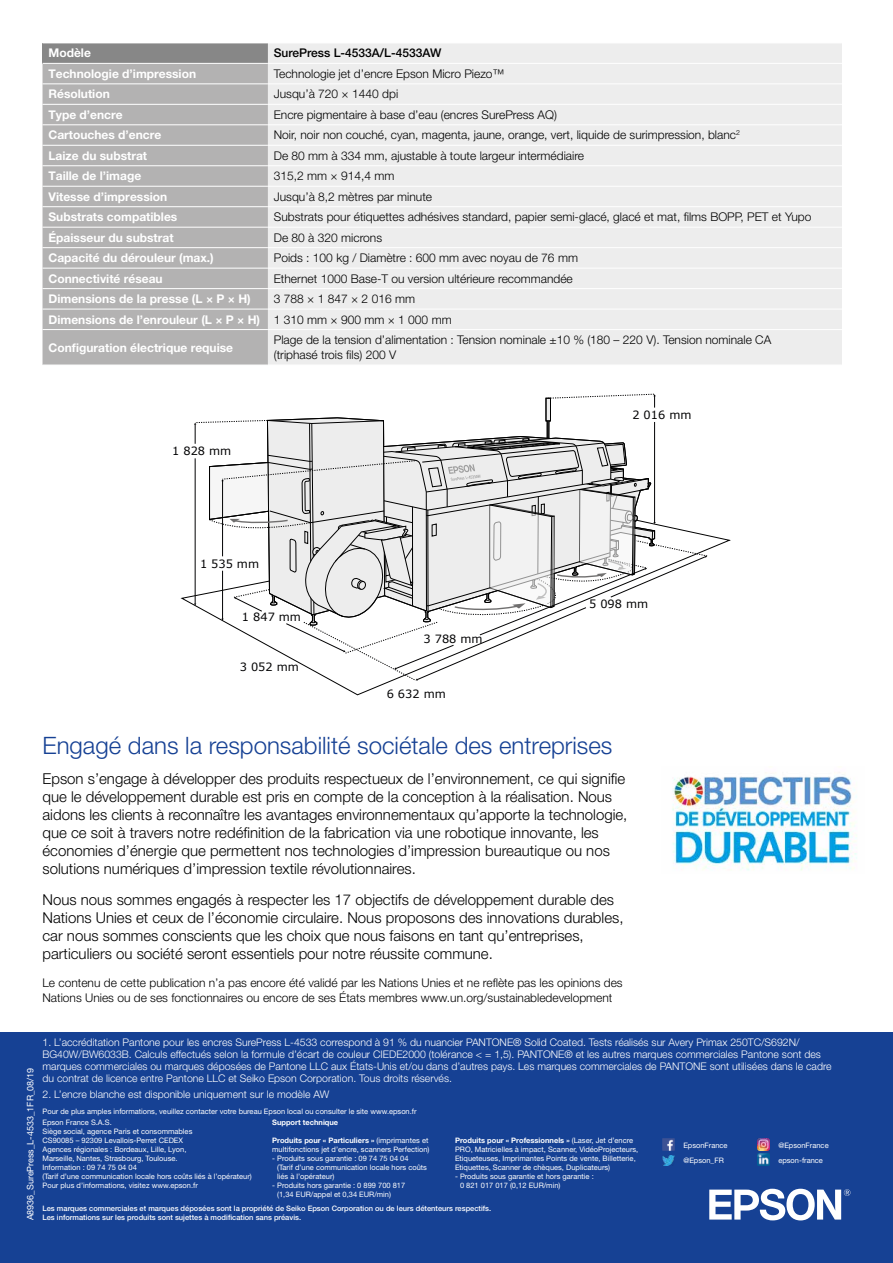
<style>
.page{position:relative;width:893px;height:1263px;background:#fff}
.page>*{position:absolute;margin:0;border:0;box-sizing:border-box;transform-origin:0 0}
.t1{font:300 24px "Helvetica Neue LT Pro";color:#164194}
.t2{font:300 15px/18px "Helvetica Neue LT Pro";color:#000}
.t3{font:300 12px/15px "Helvetica Neue LT Pro";color:#000}
.t4{font:700 12px "Helvetica Neue LT Pro";color:#fff}
.t5{font:500 12px "Helvetica Neue LT Pro";color:#000}
.t6{font:11.4px "Verdana";color:#020203}
.t7{font:300 10.5px/12px "Helvetica Neue LT Pro";color:#fff}
.t8{font:9px "Helvetica Neue LT Pro";color:#fff}
.t9{font:7.5px/9px "Helvetica Neue LT Pro";color:#fff}
.t10{font:500 7.5px/9px "Helvetica Neue LT Pro";color:#fff}
.t11{font:700 7.5px "Helvetica Neue LT Pro";color:#fff}
.s1{font-weight:700;color:#fff}
.s2{font-weight:700}
</style>
<div class="page">
<div style="left:0;top:1032px;width:893px;height:231px;background:#164194"></div>
<svg style="left:709px;top:1189px;width:141px;height:31px"></svg>
<div style="left:43px;top:43px;width:225px;height:20px;background:#878787"></div>
<div style="left:268px;top:44px;width:574px;height:321px;background:#ededed"></div>
<div style="left:43px;top:64px;width:225px;height:301px;background:#b3b2b2"></div>
<hr style="left:43px;top:43px;width:225px;height:1px;background:#fff">
<hr style="left:268px;top:63px;width:574px;height:1px;background:#fff">
<hr style="left:43px;top:83px;width:225px;height:1px;background:#fff">
<hr style="left:268px;top:83px;width:574px;height:1px;background:#fff">
<hr style="left:43px;top:104px;width:225px;height:1px;background:#fff">
<hr style="left:268px;top:104px;width:574px;height:1px;background:#fff">
<hr style="left:43px;top:124px;width:225px;height:1px;background:#fff">
<hr style="left:268px;top:124px;width:574px;height:1px;background:#fff">
<hr style="left:43px;top:145px;width:225px;height:1px;background:#fff">
<hr style="left:268px;top:145px;width:574px;height:1px;background:#fff">
<hr style="left:43px;top:165px;width:225px;height:1px;background:#fff">
<hr style="left:268px;top:165px;width:574px;height:1px;background:#fff">
<hr style="left:43px;top:186px;width:225px;height:1px;background:#fff">
<hr style="left:268px;top:186px;width:574px;height:1px;background:#fff">
<hr style="left:43px;top:206px;width:225px;height:1px;background:#fff">
<hr style="left:268px;top:206px;width:574px;height:1px;background:#fff">
<hr style="left:43px;top:227px;width:225px;height:1px;background:#fff">
<hr style="left:268px;top:227px;width:574px;height:1px;background:#fff">
<hr style="left:43px;top:247px;width:225px;height:1px;background:#fff">
<hr style="left:268px;top:247px;width:574px;height:1px;background:#fff">
<hr style="left:43px;top:268px;width:225px;height:1px;background:#fff">
<hr style="left:268px;top:268px;width:574px;height:1px;background:#fff">
<hr style="left:43px;top:288px;width:225px;height:1px;background:#fff">
<hr style="left:268px;top:288px;width:574px;height:1px;background:#fff">
<hr style="left:43px;top:309px;width:225px;height:1px;background:#fff">
<hr style="left:268px;top:309px;width:574px;height:1px;background:#fff">
<hr style="left:43px;top:329px;width:225px;height:1px;background:#fff">
<hr style="left:268px;top:329px;width:574px;height:1px;background:#fff">
<img style="left:672px;top:776px;width:185px;height:95px">
<svg style="left:194px;top:394px;width:513px;height:287px"></svg>
<svg style="left:662px;top:1138px;width:12px;height:12px"></svg>
<svg style="left:662px;top:1156px;width:12px;height:9px"></svg>
<svg style="left:757px;top:1138px;width:12px;height:27px"></svg>
<h3 class="t4" style="left:48px;top:46px;width:44px">Modèle</h3>
<h3 class="t5" style="left:274px;top:46px;width:169px">SurePress L-4533A/L-4533AW</h3>
<h3 class="t4" style="left:48px;top:66px;width:149px">Technologie d’impression</h3>
<h3 class="t3" style="left:274px;top:66px;width:232px">Technologie jet d’encre Epson Micro Piezo™</h3>
<h3 class="t4" style="left:48px;top:87px;width:63px">Résolution</h3>
<h3 class="t3" style="left:274px;top:86px;width:126px">Jusqu’à 720 × 1440 dpi</h3>
<h3 class="t4" style="left:48px;top:107px;width:76px">Type d’encre</h3>
<h3 class="t3" style="left:274px;top:107px;width:285px">Encre pigmentaire à base d’eau (encres SurePress AQ)</h3>
<h3 class="t4" style="left:48px;top:128px;width:114px">Cartouches d’encre</h3>
<h3 class="t3" style="left:274px;top:127px;width:468px">Noir, noir non couché, cyan, magenta, jaune, orange, vert, liquide de surimpression, blanc<sup>2</sup></h3>
<h3 class="t4" style="left:48px;top:148px;width:100px">Laize du substrat</h3>
<h3 class="t3" style="left:274px;top:148px;width:312px">De 80 mm à 334 mm, ajustable à toute largeur intermédiaire</h3>
<h3 class="t4" style="left:48px;top:169px;width:94px">Taille de l’image</h3>
<h3 class="t3" style="left:274px;top:168px;width:122px">315,2 mm × 914,4 mm</h3>
<h3 class="t4" style="left:48px;top:189px;width:120px">Vitesse d’impression</h3>
<h3 class="t3" style="left:274px;top:189px;width:160px">Jusqu’à 8,2 mètres par minute</h3>
<h3 class="t4" style="left:48px;top:209px;width:130px">Substrats compatibles</h3>
<h3 class="t3" style="left:274px;top:209px;width:539px">Substrats pour étiquettes adhésives standard, papier semi-glacé, glacé et mat, films BOPP, PET et Yupo</h3>
<h3 class="t4" style="left:48px;top:230px;width:127px">Épaisseur du substrat</h3>
<h3 class="t3" style="left:274px;top:230px;width:110px">De 80 à 320 microns</h3>
<h3 class="t4" style="left:48px;top:250px;width:167px">Capacité du dérouleur (max.)</h3>
<h3 class="t3" style="left:274px;top:250px;width:306px">Poids : 100 kg / Diamètre : 600 mm avec noyau de 76 mm</h3>
<h3 class="t4" style="left:48px;top:271px;width:116px">Connectivité réseau</h3>
<h3 class="t3" style="left:274px;top:271px;width:301px">Ethernet 1000 Base-T ou version ultérieure recommandée</h3>
<h3 class="t4" style="left:48px;top:291px;width:204px">Dimensions de la presse (L × P × H)</h3>
<h3 class="t3" style="left:48px;top:288px;width:405px;line-height:20.4px;text-indent:225px">3 788 × 1 847 × 2 016 mm<br><span class="s1">Dimensions de l’enrouleur (L × P × H)</span> 1 310 mm × 900 mm × 1 000 mm</h3>
<h3 class="t4" style="left:48px;top:340px;width:186px">Configuration électrique requise</h3>
<h3 class="t3" style="left:274px;top:332px;width:499px">Plage de la tension d’alimentation : Tension nominale ±10 % (180 – 220 V). Tension nominale CA (triphasé trois fils) 200 V</h3>
<h3 class="t6" style="left:172px;top:443px;width:61px">1 828 mm</h3>
<h3 class="t6" style="left:200px;top:556px;width:61px">1 535 mm</h3>
<h3 class="t6" style="left:242px;top:609px;width:61px">1 847 mm</h3>
<h3 class="t6" style="left:240px;top:659px;width:61px">3 052 mm</h3>
<h3 class="t6" style="left:423px;top:631px;width:61px">3 788 mm</h3>
<h3 class="t6" style="left:387px;top:686px;width:61px">6 632 mm</h3>
<h3 class="t6" style="left:632px;top:407px;width:61px">2 016 mm</h3>
<h3 class="t6" style="left:589px;top:596px;width:61px">5 098 mm</h3>
<h1 class="t1" style="left:43px;top:730px;width:571px">Engagé dans la responsabilité sociétale des entreprises</h1>
<p class="t2" style="left:43px;top:770px;width:586px">Epson s’engage à développer des produits respectueux de l’environnement, ce qui signifie que le développement durable est pris en compte de la conception à la réalisation. Nous aidons les clients à reconnaître les avantages environnementaux qu’apporte la technologie, que ce soit à travers notre redéfinition de la fabrication via une robotique innovante, les économies d’énergie que permettent nos technologies d’impression bureautique ou nos solutions numériques d’impression textile révolutionnaires.</p>
<p class="t2" style="left:43px;top:890px;width:582px">Nous nous sommes engagés à respecter les 17 objectifs de développement durable des Nations Unies et ceux de l’économie circulaire. Nous proposons des innovations durables, car nous sommes conscients que les choix que nous faisons en tant qu’entreprises, particuliers ou société seront essentiels pour notre réussite commune.</p>
<h3 class="t3" style="left:43px;top:975px;width:582px">Le contenu de cette publication n’a pas encore été validé par les Nations Unies et ne reflète pas les opinions des<br>Nations Unies ou de ses fonctionnaires ou encore de ses États membres www.un.org/sustainabledevelopment</h3>
<p class="t7" style="left:43px;top:1036px;width:791px">1. L’accréditation Pantone pour les encres SurePress L-4533 correspond à 91 % du nuancier PANTONE® Solid Coated. Tests réalisés sur Avery Primax 250TC/S692N/ BG40W/BW6033B. Calculs effectués selon la formule d’écart de couleur CIEDE2000 (tolérance &lt; = 1,5). PANTONE® et les autres marques commerciales Pantone sont des marques commerciales ou marques déposées de Pantone LLC aux États-Unis et/ou dans d’autres pays. Les marques commerciales de PANTONE sont utilisées dans le cadre du contrat de licence entre Pantone LLC et Seiko Epson Corporation. Tous droits réservés.</p>
<h3 class="t7" style="left:43px;top:1088px;width:288px">2. L’encre blanche est disponible uniquement sur le modèle AW</h3>
<p class="t9" style="left:43px;top:1118px;width:211px">Epson France S.A.S.<br>Siège social, agence Paris et consommables<br>CS90085 – 92309 Levallois-Perret CEDEX<br>Agences régionales : Bordeaux, Lille, Lyon,<br>Marseille, Nantes, Strasbourg, Toulouse.<br>Information : 09 74 75 04 04<br>(Tarif d’une communication locale hors coûts liés à l’opérateur)<br>Pour plus d’informations, visitez www.epson.fr</p>
<p class="t11" style="left:272px;top:1118px;width:68px">Support technique</p>
<p class="t8" style="left:25px;top:1220px;width:154px;rotate:-90deg">A8936_SurePress_L-4533_1FR_08/19</p>
<p class="t9" style="left:43px;top:1106px;width:376px">Pour de plus amples informations, veuillez contacter votre bureau Epson local ou consulter le site www.epson.fr</p>
<p class="t9" style="left:455px;top:1136px;width:185px"><span class="s2">Produits pour « Professionnels »</span> (Laser, Jet d’encre PRO, Matricielles à impact, Scanner, VidéoProjecteurs, Etiqueteuses, Imprimantes Points de vente, Billetterie, Etiquettes, Scanner de chèques, Duplicateurs)</p>
<p class="t9" style="left:460px;top:1172px;width:135px;text-indent:-5px">- Produits sous garantie et hors garantie :<br>0 821 017 017 (0,12 EUR/min)</p>
<p class="t10" style="left:43px;top:1204px;width:450px">Les marques commerciales et marques déposées sont la propriété de Seiko Epson Corporation ou de leurs détenteurs respectifs.<br>Les informations sur les produits sont sujettes à modification sans préavis.</p>
<p class="t9" style="left:272px;top:1136px;width:159px"><span class="s2">Produits pour « Particuliers »</span> (imprimantes et multifonctions jet d’encre, scanners Perfection)</p>
<p class="t9" style="left:277px;top:1154px;width:151px;text-indent:-5px">- Produits sous garantie : 09 74 75 04 04<br>(Tarif d’une communication locale hors coûts liés à l’opérateur)</p>
<p class="t9" style="left:277px;top:1181px;width:130px;text-indent:-5px">- Produits hors garantie : 0 899 700 817 (1,34 EUR/appel et 0,34 EUR/min)</p>
<p class="t9" style="left:683px;top:1137px;width:46px;line-height:14.9px">EpsonFrance @Epson_FR</p>
<p class="t9" style="left:778px;top:1137px;width:52px;line-height:14.9px">@EpsonFrance epson-france</p>
</div>
